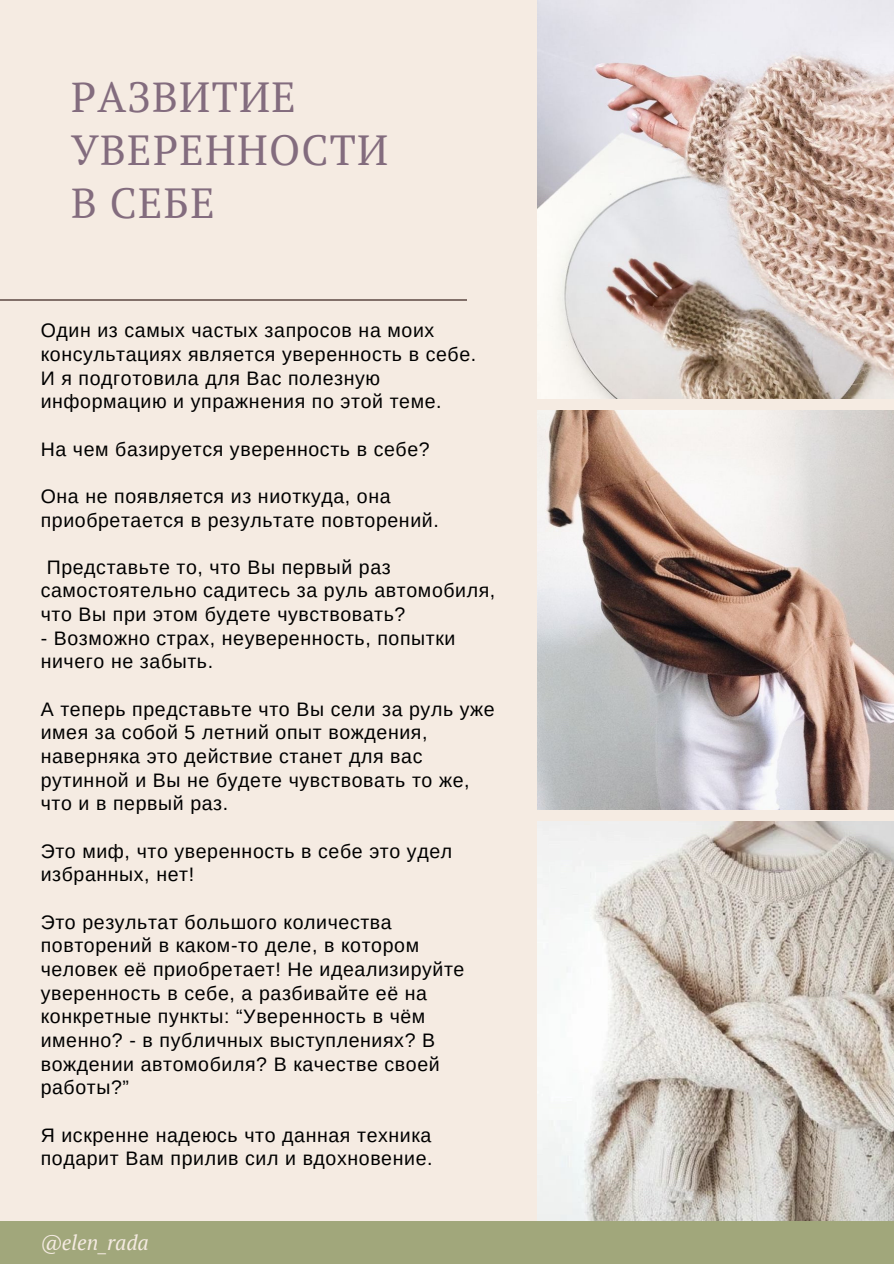
<style>
.page{position:relative;width:894px;height:1264px;background:#fff}
.page>*{position:absolute;margin:0;border:0;box-sizing:border-box;transform-origin:0 0}
.t1{font:42px/52.9px "PT Serif";letter-spacing:.03em;color:#836c7e}
.t2{font:italic 21px "PT Serif";color:#f5ebe2}
.t3{font:19.5px/23.7px "Arimo";letter-spacing:.03em;color:#000}
</style>
<div class="page">
<div style="left:0;top:0;width:893px;height:1263px;background:#f5ebe2"></div>
<hr style="left:0;top:299px;width:467px;height:1px;background:#816f69">
<img style="left:537px;top:0;width:356px;height:399px">
<img style="left:537px;top:410px;width:356px;height:400px">
<img style="left:537px;top:821px;width:356px;height:398px">
<div style="left:0;top:1220px;width:893px;height:43px;background:#a1a77b"></div>
<p class="t1" style="left:71px;top:69px;width:319px">РАЗВИТИЕ<br>УВЕРЕННОСТИ<br>В СЕБЕ</p>
<p class="t3" style="left:41px;top:318px;width:437px">Один из самых частых запросов на моих консультациях является уверенность в себе.</p>
<p class="t3" style="left:41px;top:366px;width:402px">И я подготовила для Вас полезную информацию и упражнения по этой теме.</p>
<p class="t3" style="left:41px;top:437px;width:390px">На чем базируется уверенность в себе?</p>
<p class="t3" style="left:41px;top:484px;width:399px">Она не появляется из ниоткуда, она приобретается в результате повторений.</p>
<p class="t3" style="left:41px;top:555px;width:456px;text-indent:6px">Представьте то, что Вы первый раз самостоятельно садитесь за руль автомобиля, что Вы при этом будете чувствовать?</p>
<p class="t3" style="left:41px;top:626px;width:416px">- Возможно страх, неуверенность, попытки ничего не забыть.</p>
<p class="t3" style="left:41px;top:697px;width:455px">А теперь представьте что Вы сели за руль уже имея за собой 5 летний опыт вождения, наверняка это действие станет для вас рутинной и Вы не будете чувствовать то же, что и в первый раз.</p>
<p class="t3" style="left:41px;top:839px;width:413px">Это миф, что уверенность в себе это удел избранных, нет!</p>
<p class="t3" style="left:41px;top:910px;width:425px">Это результат большого количества повторений в каком-то деле, в котором человек её приобретает! Не идеализируйте уверенность в себе, а разбивайте её на конкретные пункты: “Уверенность в чём именно? - в публичных выступлениях? В вождении автомобиля? В качестве своей работы?”</p>
<p class="t3" style="left:41px;top:1122px;width:393px">Я искренне надеюсь что данная техника подарит Вам прилив сил и вдохновение.</p>
<p class="t2" style="left:41px;top:1228px;width:110px">@elen_rada</p>
</div>
